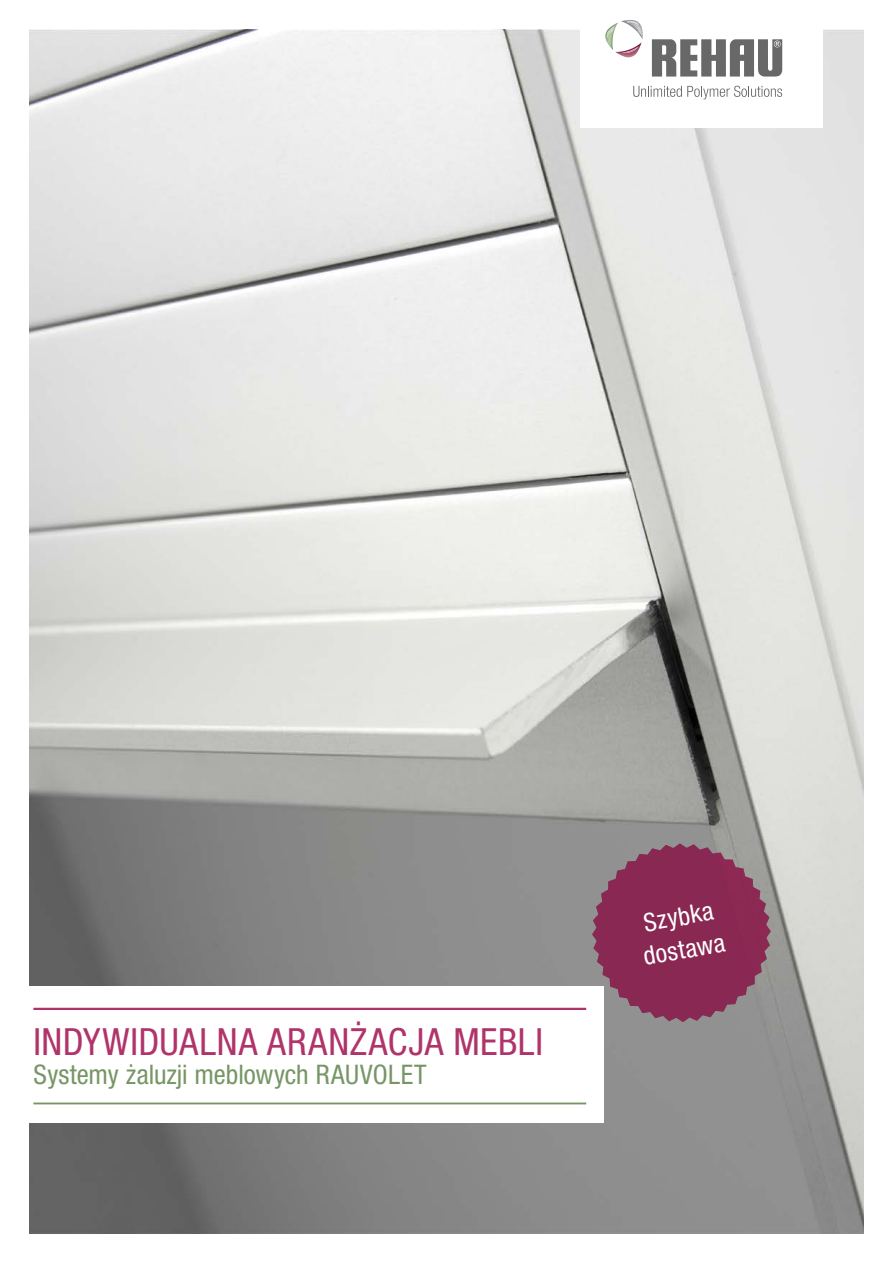
<style>
.page{position:relative;width:893px;height:1263px;background:#fff}
.page>*{position:absolute;margin:0;border:0;box-sizing:border-box;transform-origin:0 0}
.t1{font:condensed 37.5px "Helvetica Neue LTW1 G";letter-spacing:.015em;color:#b0346a}
.t2{font:condensed 27px "Helvetica Neue LTW1 G";color:#779665}
.t3{font:condensed 25.5px/33.2px "Helvetica Neue LTW1 G";color:#fff}
</style>
<div class="page">
<img style="left:30px;top:29px;width:833px;height:1204px">
<div style="left:0;top:986px;width:603px;height:137px;background:#fff"></div>
<hr style="left:33px;top:1008px;width:553px;height:2px;background:#b0346a">
<hr style="left:33px;top:1102px;width:553px;height:2px;background:#779665">
<svg style="left:592px;top:843px;width:179px;height:179px;background:#8d4564"></svg>
<div style="left:580px;top:0;width:243px;height:128px;background:#fff"></div>
<svg style="left:633px;top:86px;width:149px;height:13px"></svg>
<svg style="left:652px;top:39px;width:130px;height:38px"></svg>
<svg style="left:605px;top:20px;width:38px;height:37px"></svg>
<h1 class="t1" style="left:33px;top:1019px;width:511px">INDYWIDUALNA ARANŻACJA MEBLI</h1>
<p class="t2" style="left:33px;top:1058px;width:395px">Systemy żaluzji meblowych RAUVOLET</p>
<p class="t3" style="left:635px;top:907px;width:84px;rotate:-10deg">Szybka dostawa</p>
</div>
